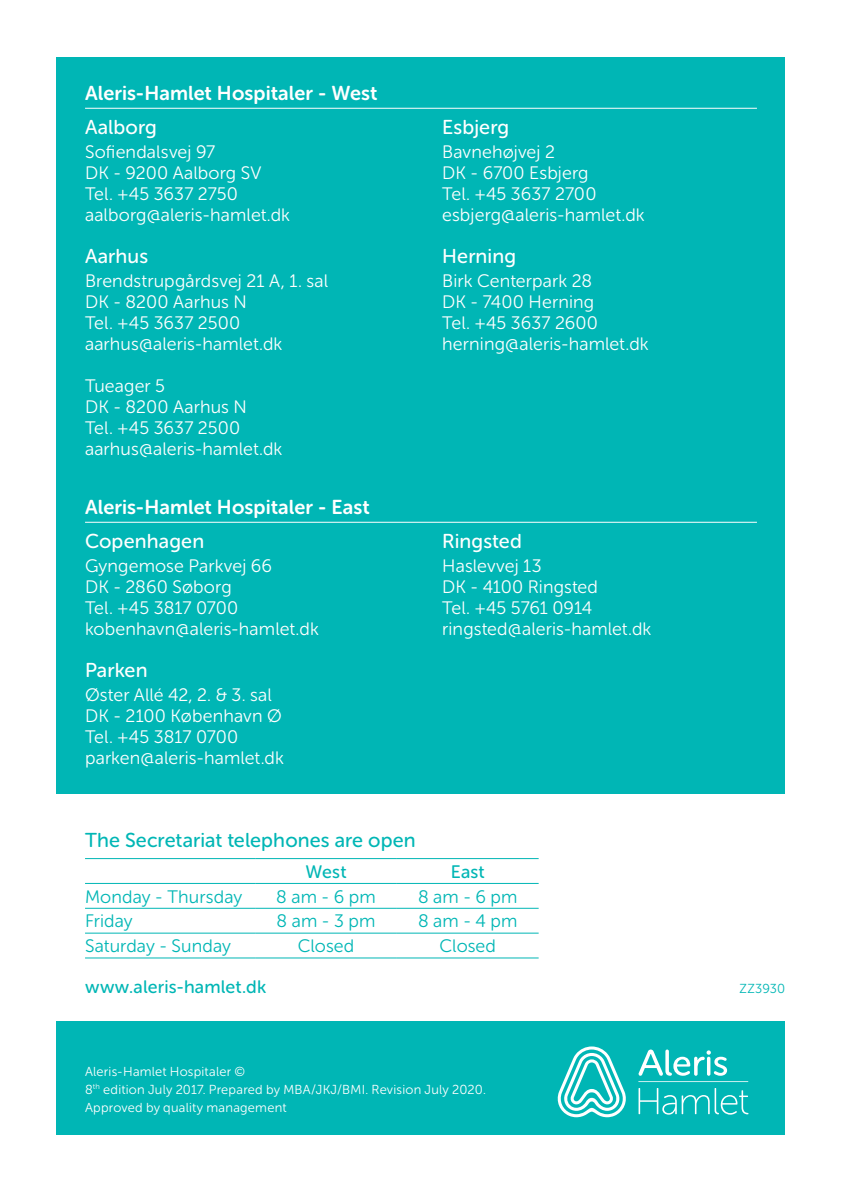
<style>
.page{position:relative;width:842px;height:1191px;background:#fff}
.page>*{position:absolute;margin:0;border:0;box-sizing:border-box;transform-origin:0 0}
.Adresse_-_overskrift{font:20px "Museo Sans Rounded 700";letter-spacing:.005em;color:#fff}
.Adresse_-_overskrift-2{font:20px "Museo Sans Rounded 500";letter-spacing:.005em;color:#fff}
.Adresse_-_overskrift-3{font:20px "Museo Sans Rounded 500";letter-spacing:.01em;color:#00b6b5}
.Adresse_-_brød{font:18px/21px "Museo Sans Rounded 300";letter-spacing:.005em;color:#fff}
.Adresse_-_brød-2{font:18px "Museo Sans Rounded 300";letter-spacing:.005em;color:#00b6b5}
.Adresse_-_brød-3{font:18px "Museo Sans Rounded 500";letter-spacing:.01em;color:#00b6b5}
.version{font:13px/18px "Museo Sans Rounded 300";letter-spacing:.02em;color:#fff}
.kode{font:13px "Museo Sans Rounded 300";letter-spacing:.015em;color:#00b6b5}
</style>
<div class="page">
<div style="left:57px;top:57px;width:728px;height:1077px;background:#00b6b5"></div>
<div style="left:0;top:794px;width:842px;height:226px;background:#fff"></div>
<hr style="left:85px;top:883px;width:170px;height:1px;background:#00b6b5">
<hr style="left:255px;top:883px;width:142px;height:1px;background:#00b6b5">
<hr style="left:397px;top:883px;width:142px;height:1px;background:#00b6b5">
<hr style="left:85px;top:907px;width:170px;height:1px;background:#00b6b5">
<hr style="left:255px;top:907px;width:142px;height:1px;background:#00b6b5">
<hr style="left:397px;top:907px;width:142px;height:1px;background:#00b6b5">
<hr style="left:85px;top:932px;width:170px;height:1px;background:#00b6b5">
<hr style="left:255px;top:932px;width:142px;height:1px;background:#00b6b5">
<hr style="left:397px;top:932px;width:142px;height:1px;background:#00b6b5">
<hr style="left:85px;top:858px;width:170px;height:1px;background:#00b6b5">
<hr style="left:255px;top:858px;width:142px;height:1px;background:#00b6b5">
<hr style="left:397px;top:858px;width:142px;height:1px;background:#00b6b5">
<hr style="left:85px;top:957px;width:170px;height:1px;background:#00b6b5">
<hr style="left:255px;top:957px;width:142px;height:1px;background:#00b6b5">
<hr style="left:397px;top:957px;width:142px;height:1px;background:#00b6b5">
<hr style="left:85px;top:108px;width:672px;height:1px;background:#fff">
<hr style="left:85px;top:522px;width:672px;height:1px;background:#fff">
<svg style="left:638px;top:1088px;width:110px;height:26px"></svg>
<svg style="left:638px;top:1049px;width:110px;height:33px"></svg>
<svg style="left:558px;top:1046px;width:68px;height:71px"></svg>
<p class="Adresse_-_overskrift" style="left:85px;top:82px;width:294px">Aleris-Hamlet Hospitaler - West</p>
<p class="Adresse_-_overskrift-2" style="left:85px;top:116px;width:73px">Aalborg</p>
<p class="Adresse_-_brød" style="left:85px;top:141px;width:178px">Sofiendalsvej 97<br>DK - 9200 Aalborg SV</p>
<p class="Adresse_-_brød" style="left:85px;top:183px;width:207px">Tel. +45 3637 2750 aalborg@aleris-hamlet.dk</p>
<p class="Adresse_-_overskrift-2" style="left:85px;top:245px;width:65px">Aarhus</p>
<p class="Adresse_-_brød" style="left:85px;top:270px;width:245px">Brendstrupgårdsvej 21 A, 1. sal<br>DK - 8200 Aarhus N</p>
<p class="Adresse_-_brød" style="left:85px;top:312px;width:199px">Tel. +45 3637 2500 aarhus@aleris-hamlet.dk</p>
<p class="Adresse_-_brød" style="left:85px;top:375px;width:82px">Tueager 5</p>
<p class="Adresse_-_brød" style="left:85px;top:396px;width:163px">DK - 8200 Aarhus N</p>
<p class="Adresse_-_brød" style="left:85px;top:417px;width:199px">Tel. +45 3637 2500 aarhus@aleris-hamlet.dk</p>
<p class="Adresse_-_overskrift" style="left:85px;top:496px;width:286px">Aleris-Hamlet Hospitaler - East</p>
<p class="Adresse_-_overskrift-2" style="left:85px;top:530px;width:121px">Copenhagen</p>
<p class="Adresse_-_brød" style="left:85px;top:555px;width:188px">Gyngemose Parkvej 66<br>DK - 2860 Søborg</p>
<p class="Adresse_-_brød" style="left:85px;top:597px;width:235px">Tel. +45 3817 0700 kobenhavn@aleris-hamlet.dk</p>
<p class="Adresse_-_overskrift-2" style="left:85px;top:659px;width:64px">Parken</p>
<p class="Adresse_-_brød" style="left:85px;top:684px;width:188px">Øster Allé 42, 2. &amp; 3. sal</p>
<p class="Adresse_-_brød" style="left:85px;top:705px;width:198px">DK - 2100 København Ø</p>
<p class="Adresse_-_brød" style="left:85px;top:726px;width:155px">Tel. +45 3817 0700</p>
<p class="Adresse_-_brød" style="left:85px;top:747px;width:200px">parken@aleris-hamlet.dk</p>
<p class="Adresse_-_overskrift-2" style="left:442px;top:116px;width:68px">Esbjerg</p>
<p class="Adresse_-_brød" style="left:442px;top:141px;width:148px">Bavnehøjvej 2<br>DK - 6700 Esbjerg</p>
<p class="Adresse_-_brød" style="left:442px;top:183px;width:204px">Tel. +45 3637 2700 esbjerg@aleris-hamlet.dk</p>
<p class="Adresse_-_overskrift-2" style="left:442px;top:245px;width:75px">Herning</p>
<p class="Adresse_-_brød" style="left:442px;top:270px;width:154px">Birk Centerpark 28<br>DK - 7400 Herning</p>
<p class="Adresse_-_brød" style="left:442px;top:312px;width:208px">Tel. +45 3637 2600 herning@aleris-hamlet.dk</p>
<p class="Adresse_-_overskrift-2" style="left:442px;top:530px;width:81px">Ringsted</p>
<p class="Adresse_-_brød" style="left:442px;top:555px;width:101px">Haslevvej 13</p>
<p class="Adresse_-_brød" style="left:442px;top:576px;width:157px">DK - 4100 Ringsted</p>
<p class="Adresse_-_brød" style="left:442px;top:597px;width:151px">Tel. +45 5761 0914</p>
<p class="Adresse_-_brød" style="left:442px;top:618px;width:211px">ringsted@aleris-hamlet.dk</p>
<p class="Adresse_-_overskrift-3" style="left:85px;top:829px;width:332px">The Secretariat telephones are open</p>
<p class="Adresse_-_brød-3" style="left:305px;top:861px;width:42px">West</p>
<p class="Adresse_-_brød-3" style="left:451px;top:861px;width:35px">East</p>
<p class="Adresse_-_brød-2" style="left:85px;top:886px;width:159px">Monday - Thursday</p>
<p class="Adresse_-_brød-2" style="left:276px;top:886px;width:101px">8 am - 6 pm</p>
<p class="Adresse_-_brød-2" style="left:418px;top:886px;width:101px">8 am - 6 pm</p>
<p class="Adresse_-_brød-2" style="left:85px;top:911px;width:49px">Friday</p>
<p class="Adresse_-_brød-2" style="left:277px;top:911px;width:100px">8 am - 3 pm</p>
<p class="Adresse_-_brød-2" style="left:418px;top:911px;width:101px">8 am - 4 pm</p>
<p class="Adresse_-_brød-2" style="left:85px;top:936px;width:147px">Saturday - Sunday</p>
<p class="Adresse_-_brød-2" style="left:298px;top:936px;width:58px">Closed</p>
<p class="Adresse_-_brød-2" style="left:439px;top:936px;width:58px">Closed</p>
<p class="Adresse_-_brød-3" style="left:85px;top:976px;width:183px">www.aleris-hamlet.dk</p>
<p class="version" style="left:85px;top:1062px;width:161px">Aleris-Hamlet Hospitaler ©</p>
<p class="version" style="left:85px;top:1080px;width:402px">8<sup>th</sup> edition July 2017. Prepared by MBA/JKJ/BMI. Revision July 2020.<br>Approved by quality management</p>
<p class="kode" style="left:739px;top:981px;width:47px">ZZ3930</p>
</div>
